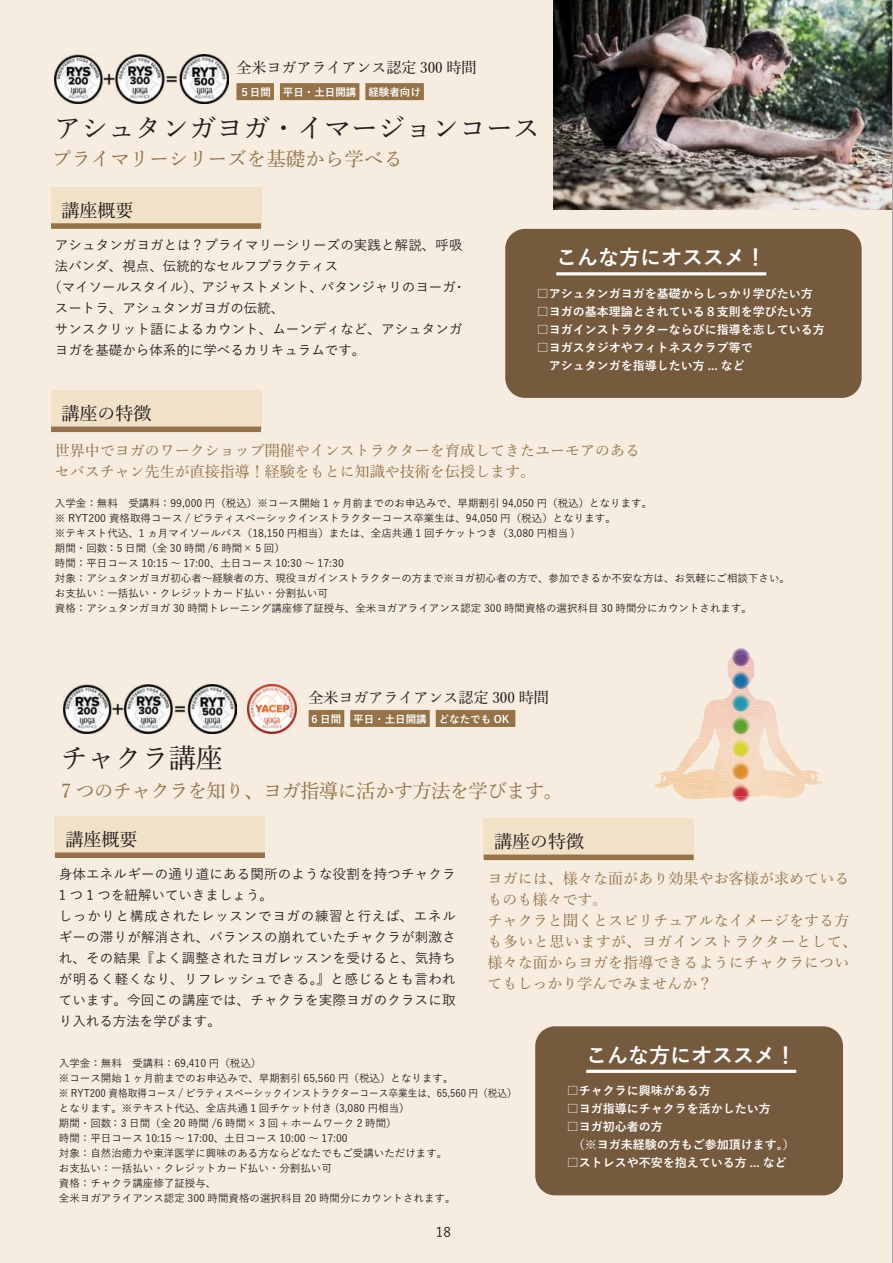
<style>
.page{position:relative;width:893px;height:1263px;background:#f6ede0}
.page>*{position:absolute;margin:0;border:0;box-sizing:border-box;transform-origin:0 0}
.t1{font:500 27px "Yu Min";color:#231f20}
.t2{font:700 21px "Yu Go";color:#fff}
.t3{font:500 19.5px "Yu Min";letter-spacing:-.04em;color:#957247}
.t4{font:500 19.5px "Yu Min";color:#957247}
.t5{font:500 18px "Yu Min";color:#231f20}
.t6{font:500 15px/21px "Yu Min";letter-spacing:.005em;color:#957247}
.t7{font:500 15px "Yu Min";color:#231f20}
.t8{font:500 13.5px/21px "Yu Go";letter-spacing:.015em;color:#231f20}
.t9{font:700 12px/18px "Yu Go";color:#fff}
.t10{font:500 10.5px/15px "Yu Go";color:#231f20}
.t11{font:700 10.5px "Yu Go";color:#fff}
</style>
<div class="page">
<img style="left:553px;top:0;width:339px;height:209px">
<img style="left:55px;top:55px;width:173px;height:49px">
<img style="left:655px;top:782px;width:19px;height:10px">
<img style="left:659px;top:773px;width:163px;height:12px">
<img style="left:661px;top:776px;width:131px;height:14px">
<img style="left:662px;top:770px;width:72px;height:7px">
<img style="left:674px;top:788px;width:58px;height:7px">
<img style="left:676px;top:792px;width:56px;height:6px">
<img style="left:681px;top:795px;width:41px;height:4px">
<img style="left:681px;top:756px;width:18px;height:6px">
<img style="left:685px;top:753px;width:16px;height:4px">
<img style="left:687px;top:747px;width:19px;height:7px">
<img style="left:691px;top:741px;width:15px;height:7px">
<img style="left:692px;top:769px;width:40px;height:5px">
<svg style="left:675px;top:762px;width:19px;height:9px"></svg>
<img style="left:695px;top:738px;width:16px;height:4px">
<img style="left:698px;top:729px;width:64px;height:10px">
<img style="left:701px;top:708px;width:32px;height:23px">
<img style="left:705px;top:702px;width:28px;height:8px">
<img style="left:706px;top:767px;width:26px;height:4px">
<img style="left:709px;top:700px;width:23px;height:4px">
<svg style="left:706px;top:742px;width:4px;height:7px"></svg>
<img style="left:714px;top:749px;width:19px;height:19px">
<img style="left:716px;top:698px;width:17px;height:3px">
<img style="left:718px;top:737px;width:20px;height:7px">
<img style="left:719px;top:743px;width:14px;height:7px">
<svg style="left:727px;top:695px;width:7px;height:3px"></svg>
<img style="left:727px;top:658px;width:8px;height:22px">
<img style="left:730px;top:692px;width:23px;height:4px">
<svg style="left:730px;top:680px;width:2px;height:6px"></svg>
<img style="left:732px;top:689px;width:18px;height:4px">
<img style="left:733px;top:708px;width:3px;height:12px">
<svg style="left:735px;top:666px;width:4px;height:4px"></svg>
<svg style="left:736px;top:711px;width:3px;height:6px"></svg>
<img style="left:739px;top:666px;width:6px;height:4px">
<img style="left:738px;top:756px;width:25px;height:7px">
<svg style="left:733px;top:753px;width:5px;height:12px"></svg>
<img style="left:744px;top:738px;width:17px;height:4px">
<img style="left:739px;top:711px;width:37px;height:6px">
<img style="left:745px;top:708px;width:31px;height:5px">
<img style="left:744px;top:754px;width:18px;height:4px">
<img style="left:747px;top:729px;width:32px;height:5px">
<img style="left:746px;top:717px;width:31px;height:3px">
<img style="left:748px;top:705px;width:27px;height:5px">
<img style="left:746px;top:775px;width:77px;height:8px">
<img style="left:747px;top:763px;width:17px;height:3px">
<svg style="left:748px;top:741px;width:12px;height:13px"></svg>
<img style="left:749px;top:720px;width:29px;height:11px">
<img style="left:750px;top:699px;width:21px;height:6px">
<svg style="left:748px;top:693px;width:11px;height:7px"></svg>
<svg style="left:750px;top:787px;width:3px;height:9px"></svg>
<img style="left:749px;top:766px;width:25px;height:11px">
<img style="left:753px;top:787px;width:45px;height:11px">
<img style="left:767px;top:734px;width:15px;height:13px">
<img style="left:769px;top:746px;width:18px;height:7px">
<img style="left:772px;top:752px;width:18px;height:4px">
<img style="left:773px;top:771px;width:45px;height:8px">
<img style="left:775px;top:755px;width:17px;height:5px">
<img style="left:778px;top:759px;width:16px;height:4px">
<img style="left:781px;top:762px;width:16px;height:4px">
<img style="left:784px;top:765px;width:15px;height:4px">
<img style="left:788px;top:768px;width:30px;height:5px">
<svg style="left:792px;top:784px;width:13px;height:12px"></svg>
<img style="left:732px;top:648px;width:18px;height:6px">
<img style="left:732px;top:654px;width:18px;height:12px">
<svg style="left:745px;top:657px;width:10px;height:30px"></svg>
<img style="left:732px;top:670px;width:18px;height:19px">
<img style="left:732px;top:693px;width:18px;height:19px;border-radius:9px">
<img style="left:732px;top:716px;width:18px;height:18px;border-radius:9px">
<img style="left:732px;top:738px;width:18px;height:19px;border-radius:9px">
<img style="left:732px;top:761px;width:18px;height:19px;border-radius:9px">
<img style="left:732px;top:783px;width:18px;height:19px">
<div style="left:505px;top:229px;width:357px;height:169px;background:#755a3e;border-radius:20px"></div>
<hr style="left:556px;top:272px;width:210px;height:3px;background:#fff">
<div style="left:51px;top:391px;width:210px;height:39px;background:#f1e1c6"></div>
<div style="left:51px;top:426px;width:210px;height:6px;background:#957247"></div>
<div style="left:51px;top:187px;width:210px;height:40px;background:#f1e1c6"></div>
<div style="left:51px;top:223px;width:210px;height:6px;background:#957247"></div>
<div style="left:236px;top:83px;width:38px;height:17px;background:#957247"></div>
<div style="left:280px;top:83px;width:79px;height:17px;background:#957247"></div>
<div style="left:365px;top:83px;width:59px;height:17px;background:#957247"></div>
<div style="left:484px;top:819px;width:210px;height:39px;background:#f1e1c6"></div>
<div style="left:484px;top:854px;width:210px;height:6px;background:#957247"></div>
<div style="left:55px;top:816px;width:210px;height:40px;background:#f1e1c6"></div>
<div style="left:55px;top:852px;width:210px;height:6px;background:#957247"></div>
<div style="left:309px;top:710px;width:35px;height:17px;background:#957247"></div>
<div style="left:350px;top:710px;width:80px;height:17px;background:#957247"></div>
<div style="left:436px;top:710px;width:79px;height:17px;background:#957247"></div>
<img style="left:63px;top:685px;width:174px;height:49px">
<img style="left:248px;top:685px;width:49px;height:49px">
<div style="left:535px;top:1026px;width:308px;height:169px;background:#755a3e;border-radius:20px"></div>
<hr style="left:586px;top:1070px;width:210px;height:3px;background:#fff">
<h3 class="t7" style="left:236px;top:54px;width:241px">全米ヨガアライアンス認定 300 時間</h3>
<p class="t11" style="left:239px;top:86px;width:183px">５日間 平日・土日開講 経験者向け</p>
<h1 class="t1" style="left:54px;top:103px;width:488px">アシュタンガヨガ・イマージョンコース</h1>
<h3 class="t4" style="left:52px;top:141px;width:352px">プライマリーシリーズを基礎から学べる</h3>
<h3 class="t5" style="left:62px;top:193px;width:73px">講座概要</h3>
<p class="t8" style="left:55px;top:233px;width:409px">アシュタンガヨガとは？プライマリーシリーズの実践と解説、呼吸</p>
<p class="t8" style="left:55px;top:254px;width:285px">法バンダ、視点、伝統的なセルフプラクティス</p>
<p class="t8" style="left:48px;top:275px;width:419px">（マイソールスタイル）、アジャストメント、パタンジャリのヨーガ・</p>
<p class="t8" style="left:55px;top:296px;width:231px">スートラ、アシュタンガヨガの伝統、</p>
<p class="t8" style="left:55px;top:317px;width:409px">サンスクリット語によるカウント、ムーンディなど、アシュタンガ</p>
<p class="t8" style="left:55px;top:338px;width:312px">ヨガを基礎から体系的に学べるカリキュラムです。</p>
<h3 class="t5" style="left:62px;top:397px;width:91px">講座の特徴</h3>
<h2 class="t2" style="left:556px;top:246px;width:211px">こんな方にオススメ！</h2>
<p class="t9" style="left:537px;top:285px;width:278px">□アシュタンガヨガを基礎からしっかり学びたい方</p>
<p class="t9" style="left:537px;top:303px;width:278px">□ヨガの基本理論とされている８支則を学びたい方</p>
<p class="t9" style="left:537px;top:321px;width:290px">□ヨガインストラクターならびに指導を志している方</p>
<p class="t9" style="left:537px;top:339px;width:222px">□ヨガスタジオやフィトネスクラブ等で　アシュタンガを指導したい方 ... など　</p>
<h3 class="t6" style="left:55px;top:438px;width:587px">世界中でヨガのワークショップ開催やインストラクターを育成してきたユーモアのあるセバスチャン先生が直接指導！経験をもとに知識や技術を伝授します。</h3>
<p class="t10" style="left:55px;top:494px;width:736px">入学金：無料　受講料：99,000 円（税込）※コース開始 1 ヶ月前までのお申込みで、早期割引 94,050 円（税込）となります。<br>※ RYT200 資格取得コース / ピラティスベーシックインストラクターコース卒業生は、94,050 円（税込）となります。<br>※テキスト代込、1 ヵ月マイソールパス（18,150 円相当）または、全店共通 1 回チケットつき（3,080 円相当 )　<br>期間・回数 ：5 日間（全 30 時間 /6 時間× 5 回）<br>時間：平日コース 10:15 ～ 17:00、土日コース 10:30 ～ 17:30<br>対象：アシュタンガヨガ初心者～経験者の方、現役ヨガインストラクターの方まで※ヨガ初心者の方で、参加できるか不安な方は、お気軽にご相談下さい。お支払い：一括払い・クレジットカード払い・分割払い可<br>資格：アシュタンガヨガ 30 時間トレーニング講座修了証授与、全米ヨガアライアンス認定 300 時間資格の選択科目 30 時間分にカウントされます。</p>
<h3 class="t7" style="left:309px;top:683px;width:241px">全米ヨガアライアンス認定 300 時間</h3>
<h1 class="t1" style="left:61px;top:733px;width:163px">チャクラ講座</h1>
<p class="t11" style="left:312px;top:713px;width:199px">6 日間 平日・土日開講 どなたでも OK</p>
<h3 class="t3" style="left:62px;top:773px;width:503px">7 つのチャクラを知り、ヨガ指導に活かす方法を学びます。</h3>
<h3 class="t5" style="left:65px;top:823px;width:74px">講座概要</h3>
<p class="t8" style="left:59px;top:862px;width:398px">身体エネルギーの通り道にある関所のような役割を持つチャクラ<br>1 つ 1 つを紐解いていきましょう。<br>しっかりと構成されたレッスンでヨガの練習と行えば、エネルギーの滞りが解消され、バランスの崩れていたチャクラが刺激され、その結果『よく調整されたヨガレッスンを受けると、気持ちが明るく軽くなり、リフレッシュできる。』と感じるとも言われています。今回この講座では、チャクラを実際ヨガのクラスに取り入れる方法を学びます。</p>
<h3 class="t5" style="left:494px;top:825px;width:91px">講座の特徴</h3>
<h3 class="t6" style="left:488px;top:866px;width:371px">ヨガには、様々な面があり効果やお客様が求めているものも様々です。<br>チャクラと聞くとスピリチュアルなイメージをする方も多いと思いますが、ヨガインストラクターとして、様々な面からヨガを指導できるようにチャクラについてもしっかり学んでみませんか？</h3>
<p class="t10" style="left:59px;top:1055px;width:460px">入学金：無料　受講料：69,410 円（税込）　<br>※コース開始 1 ヶ月前までのお申込みで、早期割引 65,560 円（税込）となります。<br>※ RYT200 資格取得コース / ピラティスベーシックインストラクターコース卒業生は、65,560 円（税込）となります。※テキスト代込、全店共通 1 回チケット付き (3,080 円相当）<br>期間・回数 ：3 日間（全 20 時間 /6 時間× 3 回 + ホームワーク 2 時間）　<br>時間：平日コース 10:15 ～ 17:00、土日コース 10:00 ～ 17:00　<br>対象：自然治癒力や東洋医学に興味のある方ならどなたでもご受講いただけます。　　<br>お支払い：一括払い・クレジットカード払い・分割払い可<br>資格：チャクラ講座修了証授与、<br>全米ヨガアライアンス認定 300 時間資格の選択科目 20 時間分にカウントされます。</p>
<p class="t8" style="left:436px;top:1219px;width:16px">18</p>
<h2 class="t2" style="left:586px;top:1043px;width:211px">こんな方にオススメ！</h2>
<p class="t9" style="left:567px;top:1082px;width:145px">□チャクラに興味がある方</p>
<p class="t9" style="left:567px;top:1100px;width:205px">□ヨガ指導にチャクラを活かしたい方</p>
<p class="t9" style="left:567px;top:1118px;width:229px">□ヨガ初心者の方<br>　（※ヨガ未経験の方もご参加頂けます。）</p>
<p class="t9" style="left:567px;top:1154px;width:234px">□ストレスや不安を抱えている方 ... など　</p>
</div>
